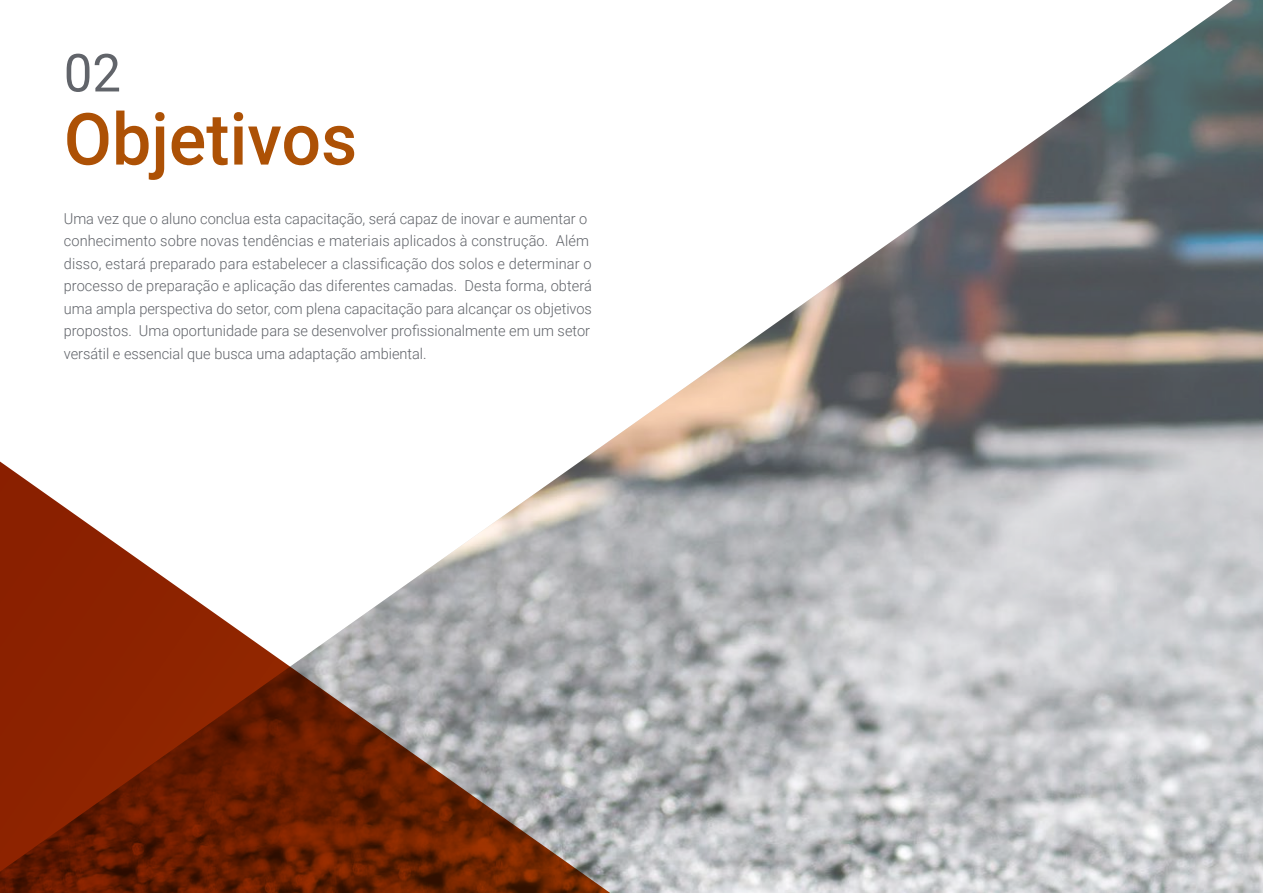
<style>
.page{position:relative;width:1263px;height:893px;background:#fff}
.page>*{position:absolute;margin:0;border:0;box-sizing:border-box;transform-origin:0 0}
.t1{font:500 72px "Roboto";color:#ad5105}
.t2{font:52.5px "Roboto";color:#61646a}
.t3{font:300 15px/22.5px "Roboto";color:#61646a}
</style>
<div class="page">
<img style="left:602px;top:0;width:661px;height:893px">
<svg style="left:0;top:446px;width:640px;height:447px"></svg>
<h2 class="t2" style="left:64px;top:36px;width:59px">02</h2>
<h1 class="t1" style="left:64px;top:89px;width:295px">Objetivos</h1>
<p class="t3" style="left:64px;top:207px;width:530px">Uma vez que o aluno conclua esta capacitação, será capaz de inovar e aumentar o conhecimento sobre novas tendências e materiais aplicados à construção. Além disso, estará preparado para estabelecer a classificação dos solos e determinar o processo de preparação e aplicação das diferentes camadas. Desta forma, obterá uma ampla perspectiva do setor, com plena capacitação para alcançar os objetivos propostos. Uma oportunidade para se desenvolver profissionalmente em um setor versátil e essencial que busca uma adaptação ambiental.</p>
</div>
